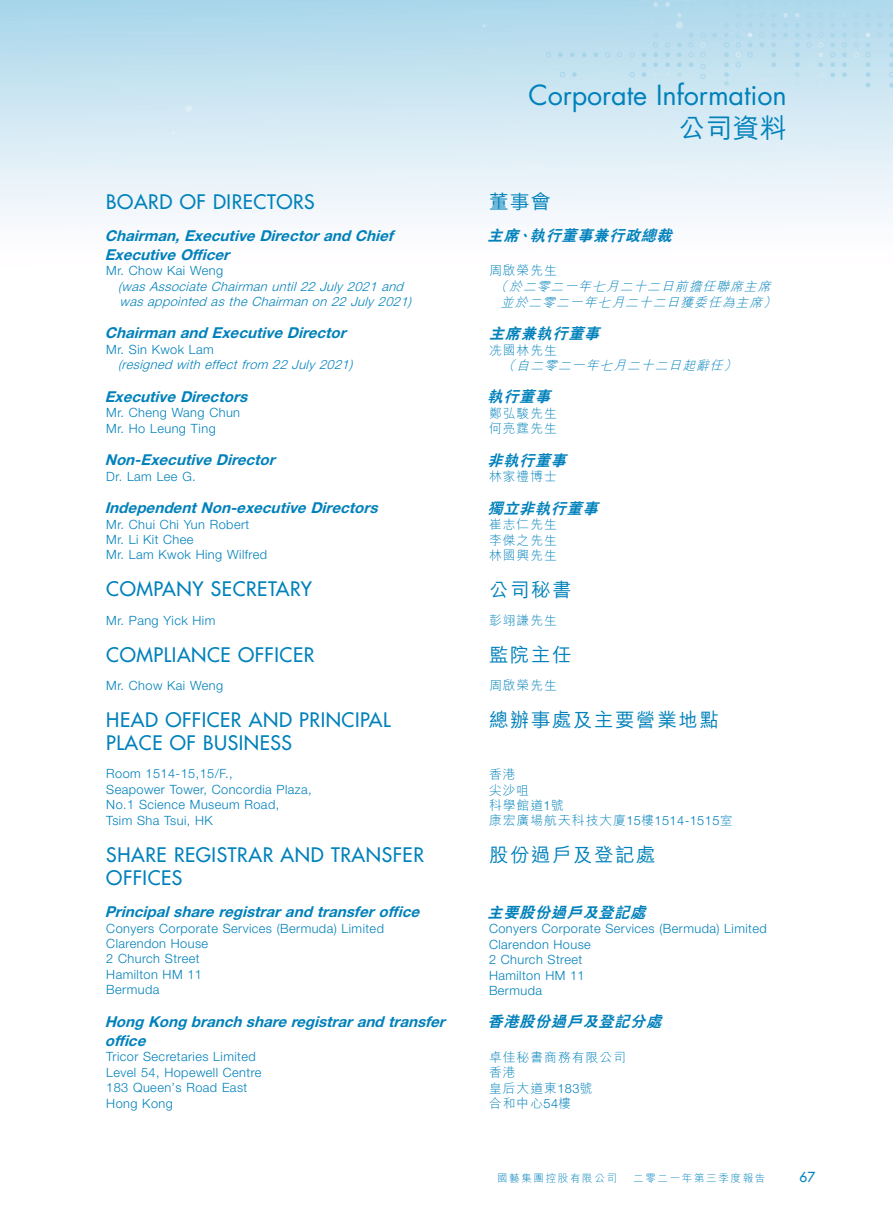
<style>
.page{position:relative;width:893px;height:1212px;background:#fff}
.page>*{position:absolute;margin:0;border:0;box-sizing:border-box;transform-origin:0 0}
.t1{font:27px "Futura Std";letter-spacing:-.005em;color:#0081bb}
.t2{font:500 27px "M Hei HK";color:#0081bb}
.t3{font:500 19.5px/23.5px "Futura Std";letter-spacing:.03em;color:#0081bb}
.t4{font:500 19.5px "M Hei HK";letter-spacing:.08em;color:#0081bb}
.t5{font:italic 700 15px/19px "Helvetica Neue LT Std";color:#0081bb}
.t6{font:italic 800 15px "C Hei 2 HK";color:#0081bb}
.t7{font:500 13.5px "Futura Std";color:#0081bb}
.t8{font:300 12.75px/15.5px "Helvetica Neue LT Std";letter-spacing:.035em;color:#0081bb}
.t9{font:300 12.75px/15.5px "M Hei HK";letter-spacing:.085em;color:#0081bb}
.t10{font:italic 300 12.75px/15.5px "Helvetica Neue LT Std";color:#0081bb}
.t11{font:italic 300 12.75px/15.8px "M Hei HK";color:#0081bb;text-align:center}
.t12{font:300 10.5px "M Hei HK";letter-spacing:.16em;color:#0081bb}
.s1{font-family:"Helvetica Neue LT Std"}
</style>
<div class="page">
<img style="left:0;top:0;width:893px;height:218px">
<h2 class="t3" style="left:106px;top:190px;width:210px">BOARD OF DIRECTORS</h2>
<p class="t5" style="left:105px;top:225px;width:294px">Chairman,Executive Directorand Chief<br>Executive Officer</p>
<p class="t8" style="left:106px;top:263px;width:118px">Mr. Chow Kai Weng</p>
<p class="t10" style="left:118px;top:278px;width:295px">(wasAssociate Chairman until22 July 2021 and wasappointed asthe Chairman on 22 July 2021)</p>
<p class="t5" style="left:105px;top:323px;width:247px">Chairman and Executive Director</p>
<p class="t8" style="left:106px;top:341px;width:109px">Mr. Sin Kwok Lam</p>
<p class="t10" style="left:118px;top:357px;width:236px">(resigned with effectfrom 22 July 2021)</p>
<p class="t5" style="left:105px;top:387px;width:149px">Executive Directors</p>
<p class="t8" style="left:106px;top:405px;width:135px">Mr. Cheng Wang Chun<br>Mr. Ho Leung Ting</p>
<p class="t5" style="left:105px;top:450px;width:176px">Non-Executive Director</p>
<p class="t8" style="left:106px;top:468px;width:91px">Dr. Lam Lee G.</p>
<p class="t5" style="left:105px;top:498px;width:279px">IndependentNon-executive Directors</p>
<p class="t8" style="left:106px;top:516px;width:162px">Mr. Chui Chi Yun Robert<br>Mr. Li Kit Chee<br>Mr. Lam Kwok Hing Wilfred</p>
<h2 class="t3" style="left:106px;top:577px;width:207px">COMPANY SECRETARY</h2>
<p class="t8" style="left:106px;top:612px;width:111px">Mr. Pang Yick Him</p>
<h2 class="t3" style="left:106px;top:643px;width:209px">COMPLIANCE OFFICER</h2>
<p class="t8" style="left:106px;top:677px;width:118px">Mr. Chow Kai Weng</p>
<h2 class="t3" style="left:106px;top:708px;width:286px">HEAD OFFICER AND PRINCIPAL<br>PLACE OF BUSINESS</h2>
<p class="t8" style="left:106px;top:766px;width:207px">Room 1514-15,15/F.,<br>Seapower Tower, Concordia Plaza,<br>No.1 Science Museum Road,<br>Tsim Sha Tsui, HK</p>
<h2 class="t3" style="left:106px;top:843px;width:319px">SHARE REGISTRAR AND TRANSFER<br>OFFICES</h2>
<p class="t5" style="left:105px;top:902px;width:321px">Principalshare registrarand transferoffice</p>
<p class="t8" style="left:106px;top:920px;width:279px">Conyers Corporate Services (Bermuda) Limited<br>Clarendon House<br>2 Church Street<br>Hamilton HM 11<br>Bermuda</p>
<p class="t5" style="left:105px;top:1011px;width:346px">Hong Kong branch shareregistrarand transfer office</p>
<p class="t8" style="left:106px;top:1049px;width:157px">Tricor Secretaries Limited<br>Level 54, Hopewell Centre<br>183 Queen’s Road East<br>Hong Kong</p>
<h1 class="t1" style="left:528px;top:78px;width:260px">Corporate Information</h1>
<h1 class="t2" style="left:679px;top:109px;width:110px">公司資料</h1>
<h2 class="t4" style="left:489px;top:187px;width:63px">董事會</h2>
<p class="t6" style="left:487px;top:227px;width:190px">主席、執行董事兼行政總裁</p>
<p class="t9" style="left:489px;top:263px;width:69px">周啟榮先生</p>
<p class="t11" style="left:494px;top:278px;width:286px">（於二零二一年七月二十二日前擔任聯席主席並於二零二一年七月二十二日獲委任為主席）</p>
<p class="t6" style="left:489px;top:326px;width:116px">主席兼執行董事</p>
<p class="t9" style="left:489px;top:342px;width:69px">冼國林先生</p>
<p class="t11" style="left:502px;top:357px;width:239px">（自二零二一年七月二十二日起辭任）</p>
<p class="t6" style="left:487px;top:389px;width:68px">執行董事</p>
<p class="t9" style="left:489px;top:405px;width:69px">鄭弘駿先生何亮霆先生</p>
<p class="t6" style="left:487px;top:453px;width:84px">非執行董事</p>
<p class="t9" style="left:489px;top:469px;width:69px">林家禮博士</p>
<p class="t6" style="left:487px;top:500px;width:116px">獨立非執行董事</p>
<p class="t9" style="left:489px;top:516px;width:69px;text-align:justify">崔志仁先生李傑之先生林國興先生</p>
<h2 class="t4" style="left:489px;top:576px;width:84px">公司秘書</h2>
<p class="t9" style="left:489px;top:612px;width:69px">彭翊謙先生</p>
<h2 class="t4" style="left:489px;top:641px;width:84px">監院主任</h2>
<p class="t9" style="left:489px;top:678px;width:69px">周啟榮先生</p>
<h2 class="t4" style="left:489px;top:706px;width:231px">總辦事處及主要營業地點</h2>
<p class="t9" style="left:489px;top:766px;width:245px">香港<br>尖沙咀<br>科學館道<span class="s1">1</span>號<br>康宏廣場航天科技大廈<span class="s1">15</span>樓<span class="s1">1514-1515</span>室</p>
<h2 class="t4" style="left:489px;top:841px;width:168px">股份過戶及登記處</h2>
<p class="t6" style="left:487px;top:904px;width:163px">主要股份過戶及登記處</p>
<p class="t8" style="left:489px;top:920px;width:279px">Conyers Corporate Services (Bermuda) Limited<br>Clarendon House<br>2 Church Street<br>Hamilton HM 11<br>Bermuda</p>
<p class="t6" style="left:487px;top:1014px;width:179px">香港股份過戶及登記分處</p>
<p class="t9" style="left:489px;top:1049px;width:139px">卓佳秘書商務有限公司香港<br>皇后大道東<span class="s1">183</span>號<br>合和中心<span class="s1">54</span>樓</p>
<p class="t12" style="left:497px;top:1172px;width:121px">國藝集團控股有限公司</p>
<p class="t12" style="left:633px;top:1172px;width:134px">二零二一年第三季度報告</p>
<p class="t7" style="left:799px;top:1169px;width:17px">67</p>
</div>
